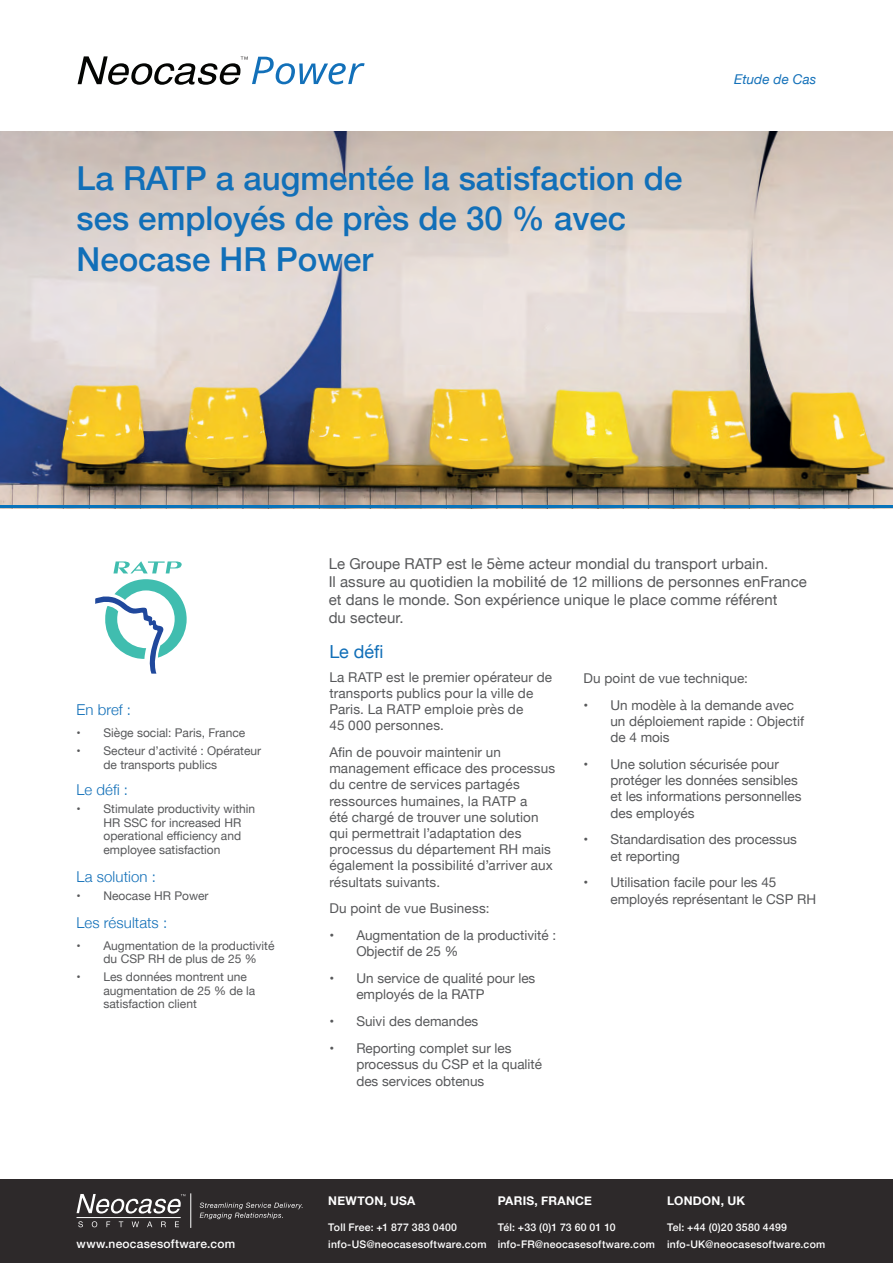
<style>
.page{position:relative;width:893px;height:1263px;background:#fff}
.page>*{position:absolute;margin:0;border:0;box-sizing:border-box;transform-origin:0 0}
.t1{font:500 33px/40.5px "Helvetica Neue";color:#116fb8}
.t2{font:18px "Helvetica Neue";color:#116fb8}
.t3{font:15px/18px "Helvetica Neue";letter-spacing:.005em;color:#57585a}
.t4{font:300 15px "Helvetica Neue";letter-spacing:.005em;color:#116fb8}
.t5{font:13.5px/16.2px "Helvetica Neue";color:#57585a}
.t6{font:italic 13.5px "Helvetica Neue";letter-spacing:.015em;color:#1471b9}
.t7{font:12px/13.5px "Helvetica Neue";color:#57585a}
.t8{font:700 12px "Helvetica Neue";letter-spacing:.02em;color:#fff}
.t9{font:500 12px "Helvetica Neue";letter-spacing:.02em;color:#fff}
.t10{font:500 10.5px/16.5px "Helvetica Neue";letter-spacing:.02em;color:#fff}
</style>
<div class="page">
<div style="left:0;top:1179px;width:893px;height:84px;background:#2d292a"></div>
<hr style="left:77px;top:1217px;width:104px;height:1px;background:#fff">
<svg style="left:78px;top:1221px;width:5px;height:6px"></svg>
<svg style="left:92px;top:1221px;width:5px;height:6px"></svg>
<svg style="left:106px;top:1221px;width:4px;height:6px"></svg>
<svg style="left:119px;top:1221px;width:4px;height:6px"></svg>
<svg style="left:132px;top:1221px;width:7px;height:6px"></svg>
<svg style="left:147px;top:1221px;width:5px;height:6px"></svg>
<svg style="left:161px;top:1221px;width:5px;height:6px"></svg>
<svg style="left:175px;top:1221px;width:4px;height:6px"></svg>
<svg style="left:77px;top:1194px;width:108px;height:19px"></svg>
<svg style="left:200px;top:1202px;width:103px;height:17px"></svg>
<hr style="left:191px;top:1193px;width:1px;height:35px;background:#fff">
<svg style="left:78px;top:56px;width:287px;height:29px"></svg>
<img style="left:0;top:132px;width:893px;height:373px">
<hr style="left:0;top:505px;width:893px;height:3px;background:#0873bb">
<svg style="left:95px;top:579px;width:92px;height:95px"></svg>
<svg style="left:113px;top:561px;width:69px;height:12px"></svg>
<h1 class="t1" style="left:77px;top:155px;width:607px">La RATP a augmentée la satisfaction de ses employés de près de 30 % avec<br>Neocase HR Power</h1>
<p class="t6" style="left:734px;top:70px;width:84px">Etude de Cas</p>
<p class="t3" style="left:329px;top:555px;width:480px">Le Groupe RATP est le 5ème acteur mondial du transport urbain.<br>Il assure au quotidien la mobilité de 12 millions de personnes enFrance et dans le monde. Son expérience unique le place comme référent<br>du secteur.</p>
<p class="t4" style="left:77px;top:698px;width:56px">En bref :</p>
<p class="t7" style="left:77px;top:727px;width:170px">• Siège social: Paris, France</p>
<p class="t7" style="left:104px;top:745px;width:159px;text-indent:-27px">• Secteur d’activité : Opérateur de transports publics</p>
<p class="t4" style="left:77px;top:778px;width:53px">Le défi :</p>
<p class="t7" style="left:104px;top:803px;width:153px;text-indent:-27px">• Stimulate productivity within<br>HR SSC for increased HR operational efficiency and employee satisfaction</p>
<p class="t4" style="left:77px;top:864px;width:81px">La solution :</p>
<p class="t7" style="left:77px;top:889px;width:134px">• Neocase HR Power</p>
<p class="t4" style="left:77px;top:910px;width:92px">Les résultats :</p>
<p class="t7" style="left:104px;top:939px;width:172px;text-indent:-27px">• Augmentation de la productivité du CSP RH de plus de 25 %</p>
<p class="t7" style="left:104px;top:971px;width:153px;text-indent:-27px">• Les données montrent une augmentation de 25 % de la satisfaction client</p>
<h2 class="t2" style="left:329px;top:638px;width:56px">Le défi</h2>
<p class="t5" style="left:329px;top:669px;width:224px">La RATP est le premier opérateur de transports publics pour la ville de<br>Paris. La RATP emploie près de<br>45 000 personnes.</p>
<p class="t5" style="left:329px;top:745px;width:227px">Afin de pouvoir maintenir un management efficace des processus du centre de services partagés ressources humaines, la RATP a<br>été chargé de trouver une solution qui permettrait l’adaptation des processus du département RH mais également la possibilité d’arriver aux résultats suivants.</p>
<p class="t5" style="left:329px;top:901px;width:162px">Du point de vue Business:</p>
<p class="t5" style="left:356px;top:928px;width:201px;text-indent:-27px">• Augmentation de la productivité :<br>Objectif de 25 %</p>
<p class="t5" style="left:356px;top:971px;width:181px;text-indent:-27px">• Un service de qualité pour les employés de la RATP</p>
<p class="t5" style="left:329px;top:1014px;width:151px">• Suivi des demandes</p>
<p class="t5" style="left:356px;top:1041px;width:187px;text-indent:-27px">• Reporting complet sur les processus du CSP et la qualité des services obtenus</p>
<p class="t5" style="left:583px;top:671px;width:166px">Du point de vue technique:</p>
<p class="t5" style="left:610px;top:698px;width:195px;text-indent:-27px">• Un modèle à la demande avec un déploiement rapide : Objectif de 4 mois</p>
<p class="t5" style="left:610px;top:757px;width:193px;text-indent:-27px">• Une solution sécurisée pour protéger les données sensibles et les informations personnelles des employés</p>
<p class="t5" style="left:610px;top:832px;width:188px;text-indent:-27px">• Standardisation des processus et reporting</p>
<p class="t5" style="left:610px;top:875px;width:207px;text-indent:-27px">• Utilisation facile pour les 45 employés représentant le CSP RH</p>
<p class="t8" style="left:328px;top:1191px;width:89px">NEWTON, USA</p>
<p class="t10" style="left:328px;top:1218px;width:160px">Toll Free: +1 877 383 0400 info-US@neocasesoftware.com</p>
<p class="t8" style="left:498px;top:1191px;width:96px">PARIS, FRANCE</p>
<p class="t10" style="left:498px;top:1218px;width:159px">Tél: +33 (0)1 73 60 01 10 info-FR@neocasesoftware.com</p>
<p class="t8" style="left:667px;top:1191px;width:80px">LONDON, UK</p>
<p class="t10" style="left:667px;top:1218px;width:122px">Tel: +44 (0)20 3580 4499</p>
<p class="t9" style="left:77px;top:1234px;width:160px">www.neocasesoftware.com</p>
<p class="t10" style="left:667px;top:1235px;width:160px">info-UK@neocasesoftware.com</p>
</div>
